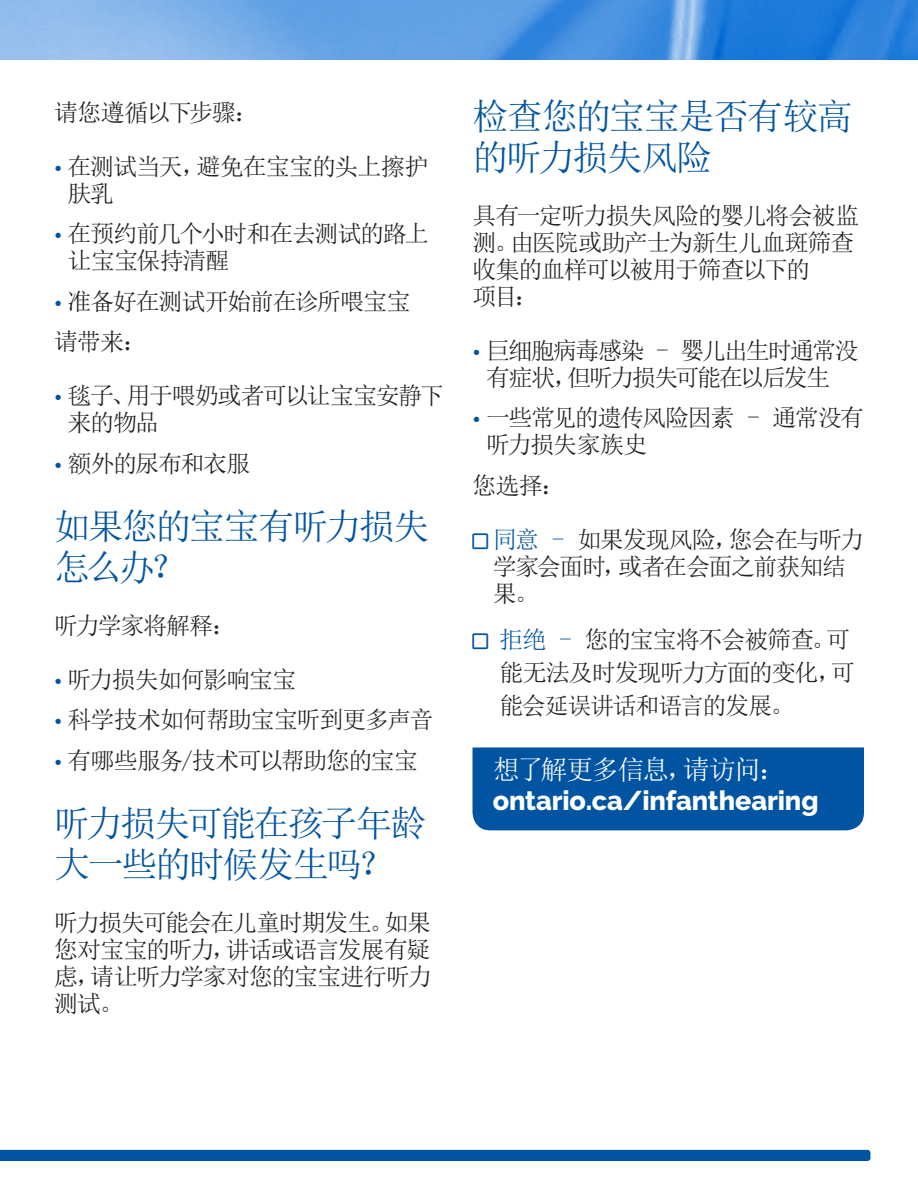
<style>
.page{position:relative;width:918px;height:1188px;background:#fff}
.page>*{position:absolute;margin:0;border:0;box-sizing:border-box;transform-origin:0 0}
.t1{font:36px/40.5px "Sim Sun";letter-spacing:-.05em;color:#0154a1}
.t2{font:800 27px "Raleway";letter-spacing:-.005em;color:#fff}
.t3{font:27px "Sim Sun";letter-spacing:-.065em;color:#fff}
.t4{font:24px/27px "Sim Sun";letter-spacing:-.055em;color:#231f20}
.t5{font:24px/27px "Sim Sun";letter-spacing:-.075em;color:#231f20}
.s1{color:#0154a1}
</style>
<div class="page">
<div style="left:472px;top:747px;width:392px;height:83px;background:#0154a1"></div>
<div style="left:0;top:1150px;width:870px;height:11px;background:#0154a1"></div>
<svg style="left:0;top:0;width:918px;height:60px;background:#5a9ce3"></svg>
<p class="t4" style="left:54px;top:99px;width:206px">请您遵循以下步骤：</p>
<p class="t4" style="left:68px;top:153px;width:363px">在测试当天，避免在宝宝的头上擦护肤乳</p>
<p class="t4" style="left:68px;top:220px;width:363px">在预约前几个小时和在去测试的路上让宝宝保持清醒</p>
<p class="t4" style="left:68px;top:288px;width:345px">准备好在测试开始前在诊所喂宝宝</p>
<p class="t4" style="left:54px;top:328px;width:94px">请带来：</p>
<p class="t4" style="left:68px;top:382px;width:378px">毯子、用于喂奶或者可以让宝宝安静下来的物品</p>
<p class="t4" style="left:68px;top:450px;width:185px">额外的尿布和衣服</p>
<h2 class="t1" style="left:54px;top:506px;width:377px">如果您的宝宝有听力损失怎么办？</h2>
<p class="t4" style="left:54px;top:612px;width:183px">听力学家将解释：</p>
<p class="t4" style="left:68px;top:666px;width:231px">听力损失如何影响宝宝</p>
<p class="t4" style="left:68px;top:706px;width:368px">科学技术如何帮助宝宝听到更多声音</p>
<p class="t4" style="left:68px;top:747px;width:352px">有哪些服务/技术可以帮助您的宝宝</p>
<h2 class="t1" style="left:54px;top:803px;width:374px">听力损失可能在孩子年龄大一些的时候发生吗？</h2>
<p class="t4" style="left:54px;top:909px;width:379px;text-align:justify">听力损失可能会在儿童时期发生。如果您对宝宝的听力，讲话或语言发展有疑虑，请让听力学家对您的宝宝进行听力测试。</p>
<h2 class="t1" style="left:472px;top:96px;width:382px">检查您的宝宝是否有较高的听力损失风险</h2>
<p class="t4" style="left:472px;top:202px;width:388px">具有一定听力损失风险的婴儿将会被监测。由医院或助产士为新生儿血斑筛查收集的血样可以被用于筛查以下的<br>项目：</p>
<p class="t5" style="left:486px;top:337px;width:374px">巨细胞病毒感染 - 婴儿出生时通常没有症状，但听力损失可能在以后发生</p>
<p class="t4" style="left:486px;top:404px;width:379px">一些常见的遗传风险因素 - 通常没有听力损失家族史</p>
<p class="t4" style="left:473px;top:472px;width:94px">您选择：</p>
<p class="t4" style="left:493px;top:526px;width:373px"><span class="s1">同意 -</span> 如果发现风险，您会在与听力学家会面时，或者在会面之前获知结果。</p>
<p class="t4" style="left:500px;top:623px;width:357px;line-height:33px"><span class="s1">拒绝 -</span> 您的宝宝将不会被筛查。可能无法及时发现听力方面的变化，可能会延误讲话和语言的发展。</p>
<p class="t3" style="left:493px;top:756px;width:294px">想了解更多信息，请访问：</p>
<p class="t2" style="left:493px;top:785px;width:327px">ontario.ca/infanthearing</p>
</div>
